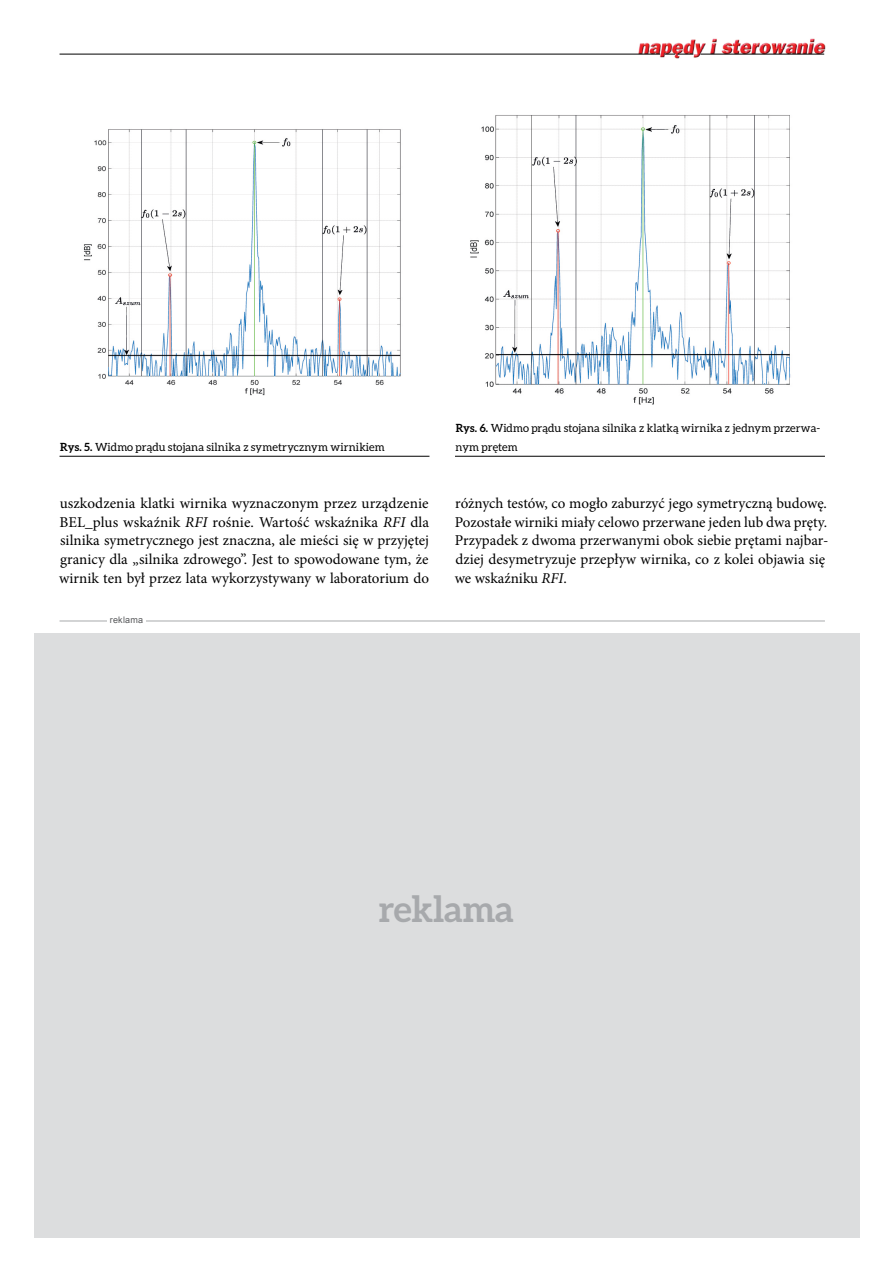
<style>
.page{position:relative;width:893px;height:1263px;background:#fff}
.page>*{position:absolute;margin:0;border:0;box-sizing:border-box;transform-origin:0 0}
.t1{font:700 36px "Aleo";letter-spacing:-.005em;color:#a7a9ac}
.t2{font:15px/18.9px "Minion Pro";color:#000;text-align:justify}
.t3{font:11.25px/18.9px "Aleo";letter-spacing:.01em;color:#000}
.t4{font:9px "Arial";letter-spacing:.02em;color:#58595b}
.s1{font-weight:700}
.s2{font-style:italic}
</style>
<div class="page">
<img style="left:636px;top:38px;width:190px;height:21px">
<hr style="left:60px;top:54px;width:600px;height:1px;background:#000">
<svg style="left:665px;top:54px;width:28px;height:1px"></svg>
<hr style="left:700px;top:54px;width:124px;height:1px;background:#000">
<hr style="left:60px;top:621px;width:765px;height:1px;background:#a7a9ac">
<div style="left:107px;top:616px;width:39px;height:10px;background:#fff"></div>
<hr style="left:60px;top:456px;width:369px;height:1px;background:#000">
<hr style="left:455px;top:456px;width:370px;height:1px;background:#000">
<img style="left:83px;top:129px;width:318px;height:266px">
<img style="left:470px;top:115px;width:321px;height:290px">
<div style="left:34px;top:633px;width:825px;height:605px;background:#dcddde"></div>
<p class="t3" style="left:60px;top:437px;width:326px"><span class="s1">Rys. 5.</span> Widmo prądu stojana silnika z symetrycznym wirnikiem</p>
<p class="t3" style="left:456px;top:418px;width:366px"><span class="s1">Rys. 6.</span> Widmo prądu stojana silnika z klatką wirnika z jednym przerwa&shy;nym prętem</p>
<p class="t2" style="left:59px;top:493px;width:371px">uszkodzenia klatki wirnika wyznaczonym przez urządzenie BEL_plus wskaźnik <span class="s2">RFI</span> rośnie. Wartość wskaźnika <span class="s2">RFI</span> dla silnika symetrycznego jest znaczna, ale mieści się w przyjętej granicy dla „silnika zdrowego”. Jest to spowodowane tym, że wirnik ten był przez lata wykorzystywany w laboratorium do</p>
<p class="t2" style="left:455px;top:493px;width:375px;text-align:left">różnych testów, co mogło zaburzyć jego symetryczną budowę.<br>Pozostałe wirniki miały celowo przerwane jeden lub dwa pręty.<br>Przypadek z dwoma przerwanymi obok siebie prętami najbar&shy;dziej desymetryzuje przepływ wirnika, co z kolei objawia się we wskaźniku <span class="s2">RFI</span>.</p>
<p class="t4" style="left:110px;top:614px;width:35px">reklama</p>
<h1 class="t1" style="left:379px;top:888px;width:136px">reklama</h1>
</div>
